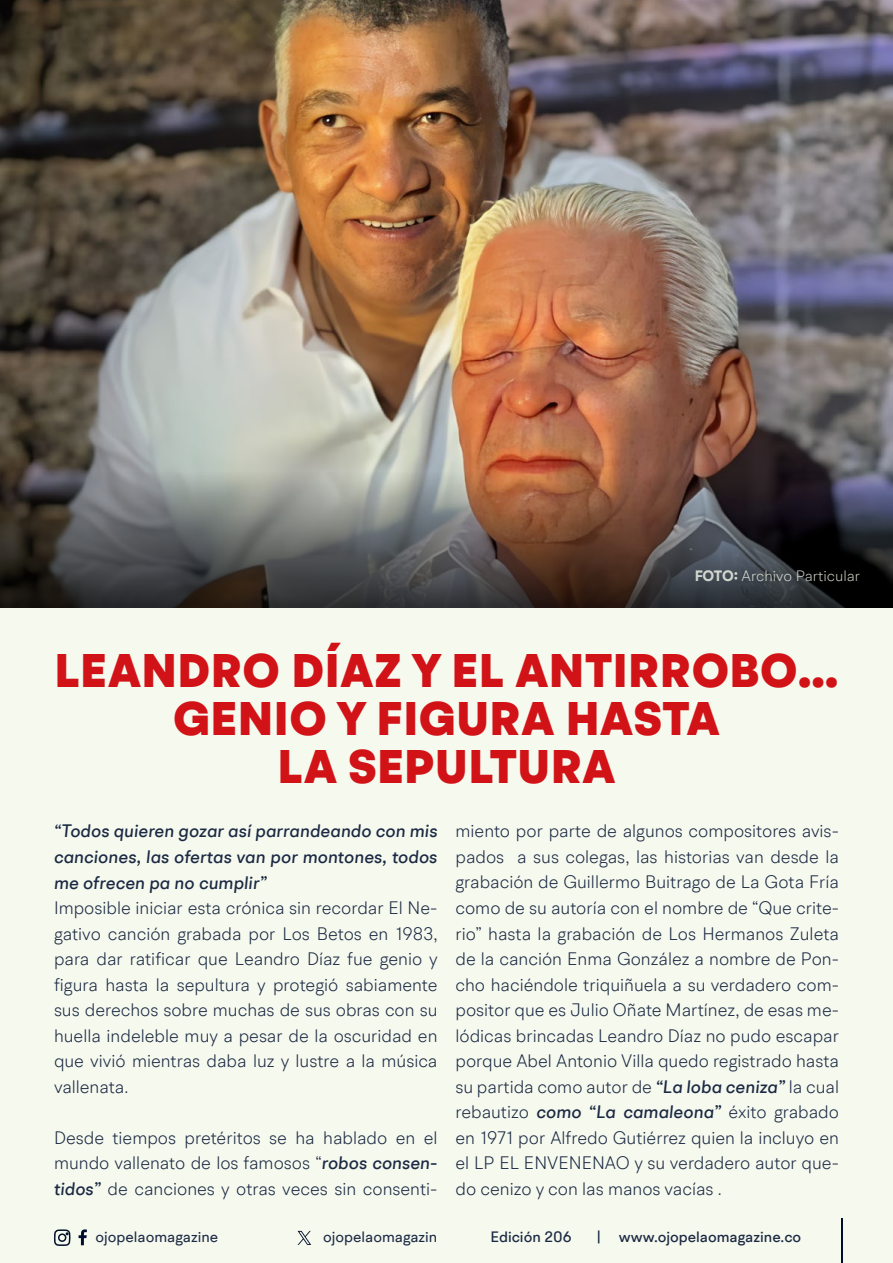
<style>
.page{position:relative;width:893px;height:1263px;background:#f6f9ee}
.page>*{position:absolute;margin:0;border:0;box-sizing:border-box;transform-origin:0 0}
.t1{font:900 48px/48px "BR Hendrix";letter-spacing:.01em;color:#d11217;text-align:center}
.t2{font:300 18px/25.5px "BR Hendrix";color:#1b2943;text-align:justify}
.t3{font:italic 500 18px/25.5px "BR Hendrix";color:#1b2943;text-align:justify}
.t4{font:500 15px "BR Hendrix";color:#1b2943}
.t5{font:15px "BR Hendrix";color:#1b2943}
.t6{font:300 15px "BR Hendrix";color:#f5faed}
.s1{font-weight:700}
.s2{font-weight:500;font-style:italic}
</style>
<div class="page">
<svg style="left:79px;top:1229px;width:8px;height:16px"></svg>
<svg style="left:54px;top:1229px;width:17px;height:17px"></svg>
<hr style="left:841px;top:1219px;width:1px;height:44px;background:#000f2b">
<svg style="left:298px;top:1231px;width:13px;height:14px"></svg>
<img style="left:0;top:0;width:893px;height:471px">
<svg style="left:0;top:471px;width:893px;height:137px;background:#554d4a"></svg>
<p class="t6" style="left:694px;top:567px;width:168px"><span class="s1">FOTO:</span> Archivo Particular</p>
<h1 class="t1" style="left:54px;top:647px;width:785px">LEANDRO DÍAZ Y EL ANTIRROBO…<br>GENIO Y FIGURA HASTA<br>LA SEPULTURA</h1>
<p class="t3" style="left:54px;top:818px;width:385px">“Todos quieren gozar así parrandeando con mis canciones, las ofertas van por montones, todos me ofrecen pa no cumplir”</p>
<p class="t2" style="left:54px;top:895px;width:385px">Imposible iniciar esta crónica sin recordar El Ne&shy;gativo canción grabada por Los Betos en 1983, para dar ratificar que Leandro Díaz fue genio y figura hasta la sepultura y protegió sabiamente sus derechos sobre muchas de sus obras con su huella indeleble muy a pesar de la oscuridad en que vivió mientras daba luz y lustre a la música vallenata.</p>
<p class="t2" style="left:54px;top:1124px;width:385px">Desde tiempos pretéritos se ha hablado en el mundo vallenato de los famosos “<span class="s2">robos consen&shy;tidos”</span> de canciones y otras veces sin consenti-</p>
<p class="t2" style="left:455px;top:818px;width:385px">miento por parte de algunos compositores avis&shy;pados a sus colegas, las historias van desde la grabación de Guillermo Buitrago de La Gota Fría como de su autoría con el nombre de “Que crite&shy;rio” hasta la grabación de Los Hermanos Zuleta de la canción Enma González a nombre de Pon&shy;cho haciéndole triquiñuela a su verdadero com&shy;positor que es Julio Oñate Martínez, de esas me&shy;lódicas brincadas Leandro Díaz no pudo escapar porque Abel Antonio Villa quedo registrado hasta su partida como autor de <span class="s2">“La loba ceniza”</span> la cual rebautizo <span class="s2">como “La camaleona”</span> éxito grabado en 1971 por Alfredo Gutiérrez quien la incluyo en el LP EL ENVENENAO y su verdadero autor que&shy;do cenizo y con las manos vacías .</p>
<p class="t5" style="left:96px;top:1227px;width:124px">ojopelaomagazine</p>
<p class="t5" style="left:323px;top:1227px;width:116px">ojopelaomagazin</p>
<p class="t4" style="left:490px;top:1227px;width:83px">Edición 206</p>
<p class="t4" style="left:596px;top:1227px;width:206px">| www.ojopelaomagazine.co</p>
</div>
